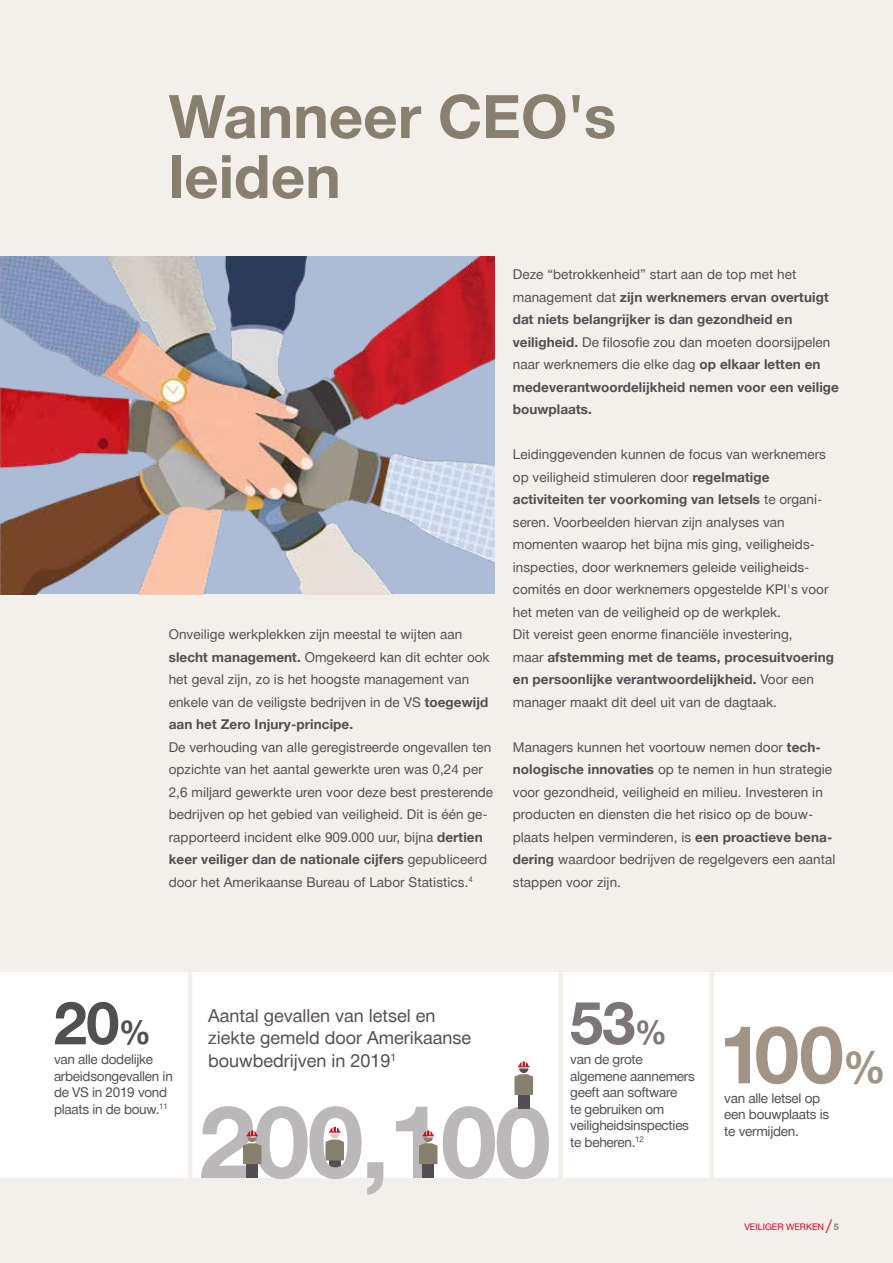
<style>
.page{position:relative;width:893px;height:1263px;background:#f3f0eb}
.page>*{position:absolute;margin:0;border:0;box-sizing:border-box;transform-origin:0 0}
.t1{font:700 101.55px "Hilti";letter-spacing:-.025em;color:#bbb8ba}
.t2{font:700 80.4px "Hilti";color:#a19385}
.t3{font:700 60px/60px "Hilti";color:#887f6e}
.t4{font:700 60px "Hilti";color:#524f53}
.t5{font:700 60px "Hilti";color:#7d7677}
.t6{font:18px/22.5px "Hilti";color:#544e54}
.t7{font:13.5px/22.5px "Hilti";letter-spacing:.005em;color:#524f53}
.t8{font:700 13.5px/22.5px "Hilti";letter-spacing:.005em;color:#524f53}
.t9{font:13.5px/16.5px "Hilti";letter-spacing:-.02em;color:#524f53}
.t10{font:9px "Hilti";color:#d2051e}
.s1{font-weight:700}
.s2{font-weight:400}
.s3{font-size:33px}
.s4{font-size:44.25px}
.s5{font-size:15px;color:#f00}
.s6{font-weight:700;color:#887f6e}
</style>
<div class="page">
<div style="left:0;top:972px;width:893px;height:206px;background:#fff"></div>
<div style="left:329px;top:1159px;width:11px;height:15px;background:#524f54"></div>
<svg style="left:325px;top:1127px;width:19px;height:33px"></svg>
<hr style="left:188px;top:972px;width:4px;height:206px;background:#f3f0eb">
<div style="left:558px;top:972px;width:5px;height:206px;background:#f3f0eb"></div>
<hr style="left:710px;top:972px;width:4px;height:206px;background:#f3f0eb">
<div style="left:423px;top:1163px;width:11px;height:15px;background:#524f54"></div>
<svg style="left:419px;top:1130px;width:18px;height:34px"></svg>
<div style="left:247px;top:1163px;width:11px;height:15px;background:#524f54"></div>
<svg style="left:243px;top:1130px;width:18px;height:34px"></svg>
<div style="left:518px;top:1094px;width:11px;height:15px;background:#524f54"></div>
<svg style="left:514px;top:1061px;width:19px;height:34px"></svg>
<img style="left:0;top:256px;width:495px;height:338px">
<h3 class="t3" style="left:169px;top:87px;width:449px">Wanneer CEO's leiden</h3>
<p class="t7" style="left:169px;top:623px;width:322px">Onveilige werkplekken zijn meestal te wijten aan <span class="s1">slecht management.</span> Omgekeerd kan dit echter ook het geval zijn, zo is het hoogste management van enkele van de veiligste bedrijven in de VS <span class="s1">toegewijd aan het Zero Injury-principe.</span></p>
<p class="t7" style="left:169px;top:736px;width:326px">De verhouding van alle geregistreerde ongevallen ten opzichte van het aantal gewerkte uren was 0,24 per 2,6 miljard gewerkte uren voor deze best presterende bedrijven op het gebied van veiligheid. Dit is één ge&shy;rapporteerd incident elke 909.000 uur, bijna <span class="s1">dertien keer veiliger dan de nationale cijfers</span> gepubliceerd door het Amerikaanse Bureau of Labor Statistics.<sup>4</sup></p>
<p class="t8" style="left:513px;top:263px;width:328px"><span class="s2">Deze “betrokkenheid” start aan de top met het management dat</span> zijn werknemers ervan overtuigt dat niets belangrijker is dan gezondheid en veiligheid. <span class="s2">De filosofie zou dan moeten doorsijpelen naar werknemers die elke dag</span> op elkaar letten en medeverantwoordelijkheid nemen voor een veilige bouwplaats.</p>
<p class="t7" style="left:513px;top:443px;width:323px">Leidinggevenden kunnen de focus van werknemers op veiligheid stimuleren door <span class="s1">regelmatige activiteiten ter voorkoming van letsels</span> te organi&shy;seren. Voorbeelden hiervan zijn analyses van momenten waarop het bijna mis ging, veiligheids&shy;inspecties, door werknemers geleide veiligheids&shy;comités en door werknemers opgestelde KPI's voor het meten van de veiligheid op de werkplek.<br>Dit vereist geen enorme financiële investering,<br>maar <span class="s1">afstemming met de teams, procesuitvoering en persoonlijke verantwoordelijkheid.</span> Voor een manager maakt dit deel uit van de dagtaak.</p>
<p class="t7" style="left:513px;top:736px;width:324px">Managers kunnen het voortouw nemen door <span class="s1">tech&shy;nologische innovaties</span> op te nemen in hun strategie voor gezondheid, veiligheid en milieu. Investeren in producten en diensten die het risico op de bouw&shy;plaats helpen verminderen, is <span class="s1">een proactieve bena&shy;dering</span> waardoor bedrijven de regelgevers een aantal stappen voor zijn.</p>
<h3 class="t4" style="left:54px;top:988px;width:99px">20<span class="s3">%</span></h3>
<h3 class="t5" style="left:570px;top:988px;width:99px">53<span class="s3">%</span></h3>
<p class="t9" style="left:54px;top:1051px;width:120px">van alle dodelijke arbeidsongevallen in de VS in 2019 vond</p>
<h3 class="t6" style="left:208px;top:1004px;width:265px">Aantal gevallen van letsel en ziekte gemeld door Amerikaanse bouwbedrijven in 2019<sup>1</sup></h3>
<p class="t9" style="left:570px;top:1051px;width:126px">van de grote algemene aannemers geeft aan software<br>te gebruiken om veiligheidsinspecties te beheren.<sup>12</sup></p>
<p class="t9" style="left:54px;top:1101px;width:115px">plaats in de bouw.<sup>11</sup></p>
<h1 class="t1" style="left:200px;top:1083px;width:353px">200,100</h1>
<h2 class="t2" style="left:718px;top:1008px;width:170px">100<span class="s4">%</span></h2>
<p class="t9" style="left:724px;top:1089px;width:106px">van alle letsel op een bouwplaats is te vermijden.</p>
<p class="t10" style="left:744px;top:1222px;width:96px">VEILIGER WERKEN <span class="s5">/</span> <span class="s6">5</span></p>
</div>
